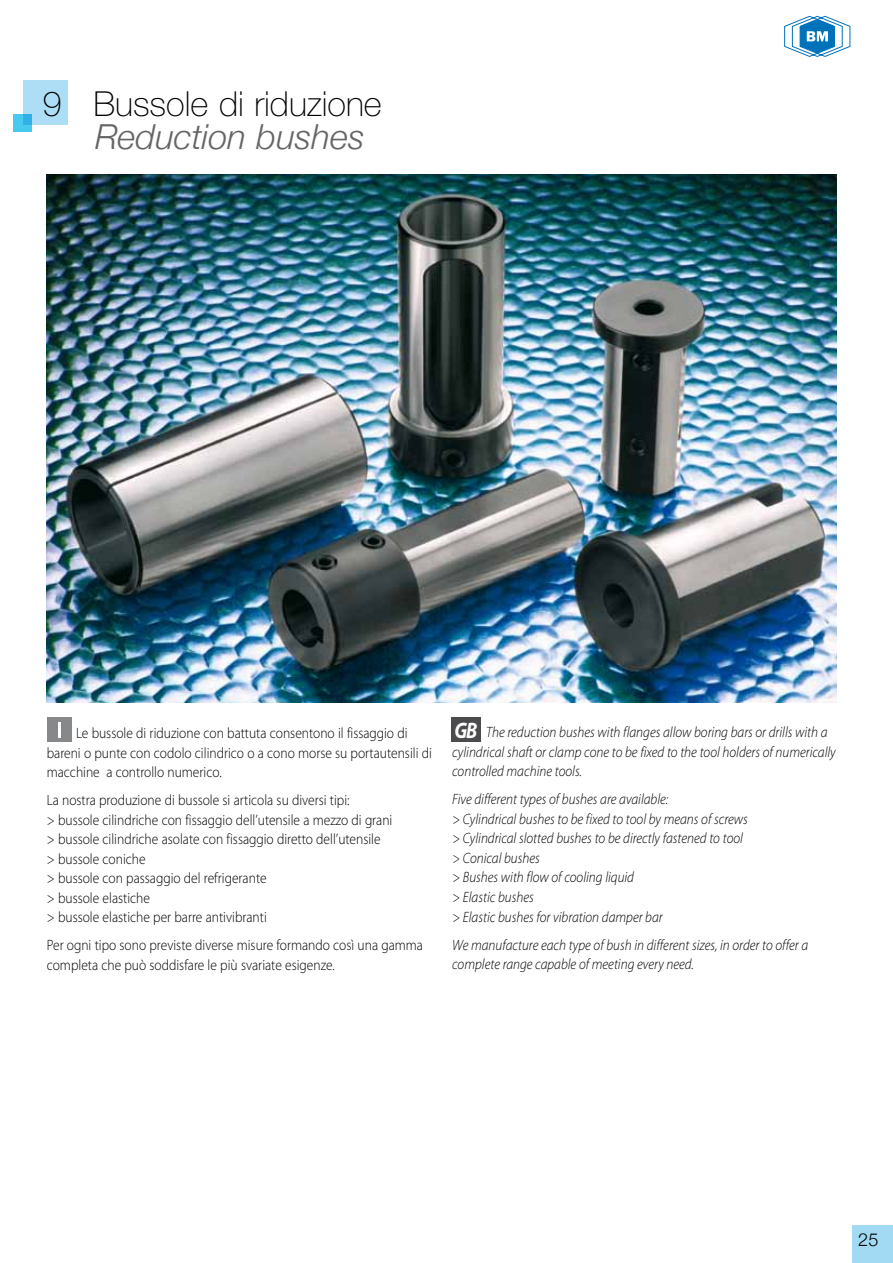
<style>
.page{position:relative;width:893px;height:1263px;background:#fff}
.page>*{position:absolute;margin:0;border:0;box-sizing:border-box;transform-origin:0 0}
.t1{font:100 34.5px "Helvetica Neue";color:#000}
.t2{font:italic 300 34.5px "Helvetica Neue";color:#646567}
.t3{font:italic 700 22.5px "Myriad Pro";color:#fff;scale:.85 1}
.t4{font:300 18px "Helvetica Neue";color:#000}
.t5{font:300 15px/19.5px "Myriad Pro";color:#000;scale:.9 1}
.t6{font:italic 300 15px/19.5px "Myriad Pro";color:#000;scale:.9 1}
</style>
<div class="page">
<svg style="left:784px;top:16px;width:67px;height:41px"></svg>
<div style="left:852px;top:1225px;width:41px;height:38px;background:#a2daf4"></div>
<div style="left:24px;top:80px;width:44px;height:44px;background:#addef5"></div>
<svg style="left:13px;top:115px;width:18px;height:17px"></svg>
<img style="left:47px;top:174px;width:790px;height:529px">
<div style="left:47px;top:717px;width:25px;height:25px;background:#87888a"></div>
<hr style="left:58px;top:722px;width:3px;height:15px;background:#fff">
<div style="left:452px;top:717px;width:29px;height:25px;background:#4b4b4d"></div>
<h1 class="t1" style="left:43px;top:84px;width:341px">9 Bussole di riduzione</h1>
<h1 class="t2" style="left:95px;top:116px;width:271px">Reduction bushes</h1>
<p class="t5" style="left:47px;top:724px;width:429px;text-indent:29px">Le bussole di riduzione con battuta consentono il fissaggio di bareni o punte con codolo cilindrico o a cono morse su portautensili di macchine a controllo numerico.</p>
<p class="t5" style="left:47px;top:791px;width:386px">La nostra produzione di bussole si articola su diversi tipi:<br>&gt; bussole cilindriche con fissaggio dell’utensile a mezzo di grani &gt; bussole cilindriche asolate con fissaggio diretto dell’utensile<br>&gt; bussole coniche<br>&gt; bussole con passaggio del refrigerante<br>&gt; bussole elastiche<br>&gt; bussole elastiche per barre antivibranti</p>
<p class="t5" style="left:47px;top:936px;width:420px">Per ogni tipo sono previste diverse misure formando così una gamma completa che può soddisfare le più svariate esigenze.</p>
<h2 class="t3" style="left:454px;top:715px;width:29px">GB</h2>
<p class="t6" style="left:452px;top:723px;width:428px;text-indent:34px">The reduction bushes with flanges allow boring bars or drills with a cylindrical shaft or clamp cone to be fixed to the tool holders of numerically controlled machine tools.</p>
<p class="t6" style="left:452px;top:790px;width:330px">Five different types of bushes are available:<br>&gt; Cylindrical bushes to be fixed to tool by means of screws &gt; Cylindrical slotted bushes to be directly fastened to tool &gt; Conical bushes<br>&gt; Bushes with flow of cooling liquid<br>&gt; Elastic bushes<br>&gt; Elastic bushes for vibration damper bar</p>
<p class="t6" style="left:452px;top:935px;width:397px">We manufacture each type of bush in different sizes, in order to offer a complete range capable of meeting every need.</p>
<p class="t4" style="left:858px;top:1228px;width:22px">25</p>
</div>
